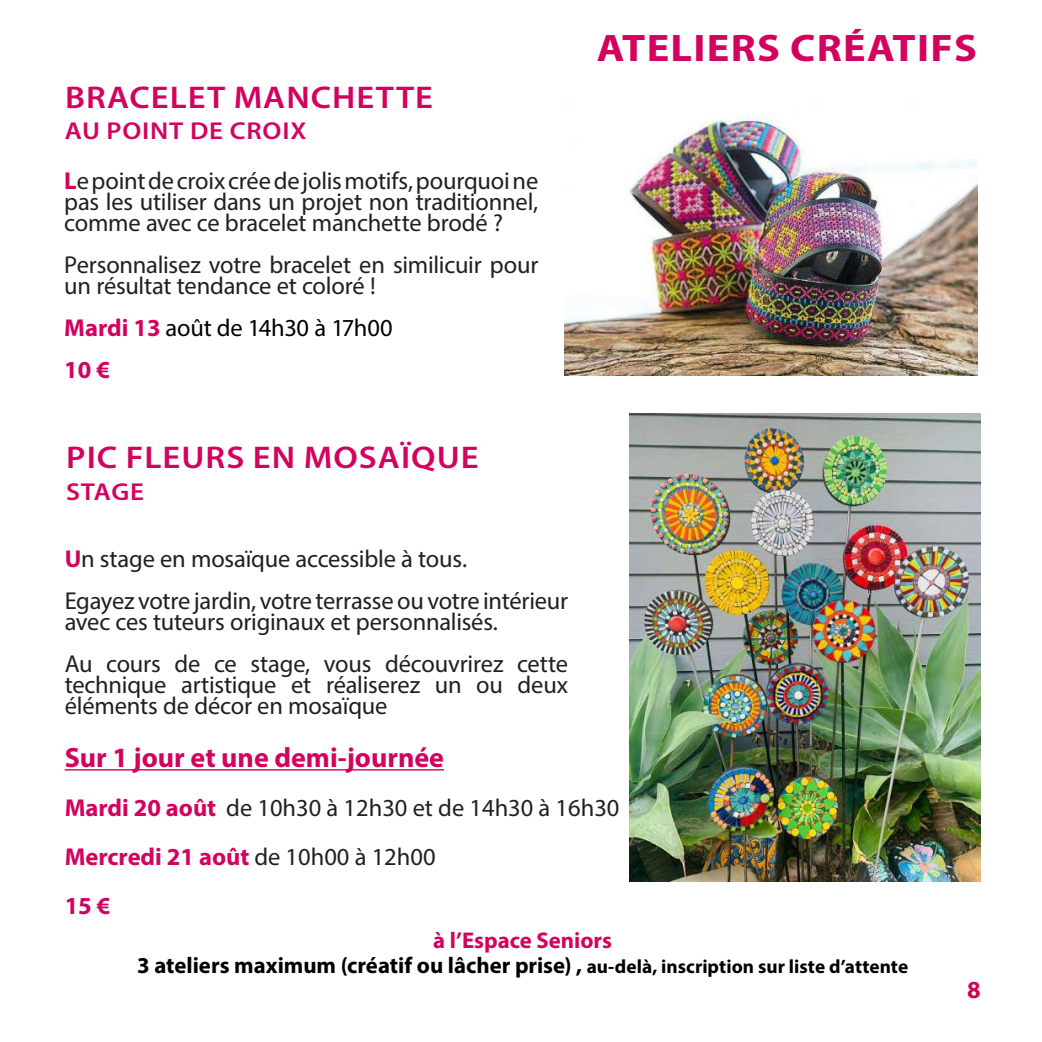
<style>
.page{position:relative;width:1042px;height:1042px;background:#fff}
.page>*{position:absolute;margin:0;border:0;box-sizing:border-box;transform-origin:0 0}
.t1{font:700 38.5px "Myriad Pro";letter-spacing:.03em;color:#d2035e;scale:1.1 1}
.t2{font:600 31.5px "Myriad Pro";letter-spacing:.03em;color:#d2035e;scale:1.1 1}
.t3{font:700 28px "Myriad Pro";color:#d3025e}
.t4{font:24.5px/21px "Myriad Pro";letter-spacing:-.01em;color:#231f20}
.t5{font:24.5px/42px "Myriad Pro";letter-spacing:-.01em;color:#000}
.t6{font:600 24.5px "Myriad Pro";letter-spacing:.02em;color:#d2035e;scale:1.1 1}
.t7{font:700 24.5px "Myriad Pro";color:#d50057}
.t8{font:700 22.75px/24.5px "Myriad Pro";color:#000;text-align:center}
.s1{font-weight:600;color:#d2035e}
.s2{font-weight:700;color:#d2035e}
.s3{font-weight:700;color:#d3025e}
.s4{color:#d3025e}
.s5{font-size:19.25px}
</style>
<div class="page">
<img style="left:629px;top:413px;width:351px;height:469px">
<img style="left:565px;top:114px;width:412px;height:262px">
<hr style="left:65px;top:769px;width:379px;height:1px;background:#d3025e">
<p class="t2" style="left:65px;top:77px;width:336px">BRACELET MANCHETTE</p>
<p class="t4" style="left:64px;top:106px;width:475px;line-height:49.7px"><span class="s1">AU POINT DE CROIX<br></span><span class="s2">L</span>e point de croix crée de jolis motifs, pourquoi ne</p>
<p class="t4" style="left:64px;top:191px;width:475px">pas les utiliser dans un projet non traditionnel, comme avec ce bracelet manchette brodé ?</p>
<p class="t4" style="left:64px;top:254px;width:475px">Personnalisez votre bracelet en similicuir pour un résultat tendance et coloré !</p>
<p class="t5" style="left:64px;top:306px;width:330px"><span class="s3">Mardi 13</span> août de 14h30 à 17h00<br><span class="s3">10 €</span></p>
<p class="t2" style="left:66px;top:438px;width:376px">PIC FLEURS EN MOSAÏQUE</p>
<p class="t6" style="left:66px;top:476px;width:72px">STAGE</p>
<p class="t4" style="left:65px;top:537px;width:505px;line-height:42px"><span class="s2">U</span>n stage en mosaïque accessible à tous.<br>Egayez votre jardin, votre terrasse ou votre intérieur</p>
<p class="t4" style="left:65px;top:600px;width:505px;line-height:42px">avec ces tuteurs originaux et personnalisés.<br>Au cours de ce stage, vous découvrirez cette</p>
<p class="t4" style="left:65px;top:674px;width:505px">technique artistique et réaliserez un ou deux éléments de décor en mosaïque</p>
<h1 class="t1" style="left:597px;top:23px;width:347px">ATELIERS CRÉATIFS</h1>
<p class="t3" style="left:65px;top:739px;width:381px">Sur 1 jour et une demi-journée</p>
<p class="t4" style="left:65px;top:783px;width:556px;line-height:49px"><span class="s3">Mardi 20 août</span> de 10h30 à 12h30 et de 14h30 à 16h30<br><span class="s3">Mercredi 21 août</span> de 10h00 à 12h00<br><span class="s3">15 €</span></p>
<p class="t8" style="left:137px;top:927px;width:772px"><span class="s4">à l’Espace Seniors<br></span>3 ateliers maximum (créatif ou lâcher prise) , <span class="s5">au-delà, inscription sur liste d’attente</span></p>
<p class="t7" style="left:967px;top:973px;width:15px">8</p>
</div>
